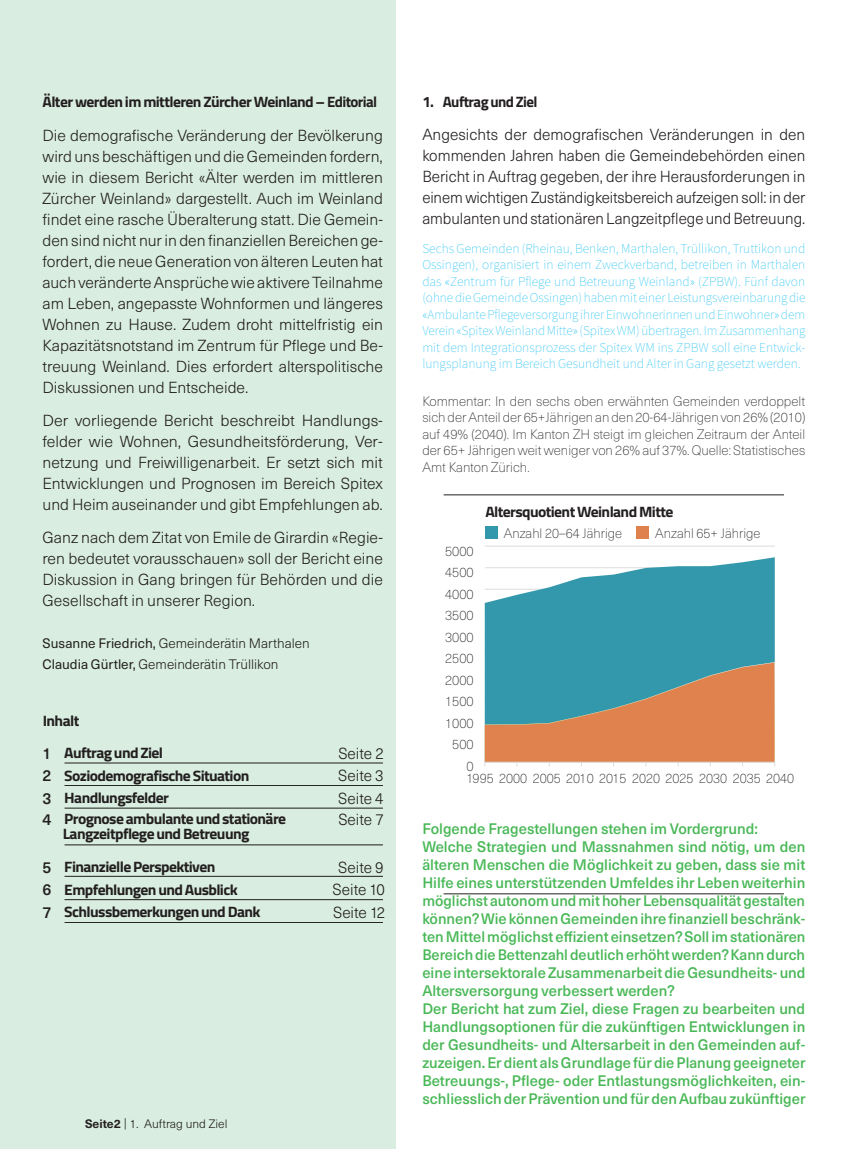
<style>
.page{position:relative;width:851px;height:1149px;background:#fff}
.page>*{position:absolute;margin:0;border:0;box-sizing:border-box;transform-origin:0 0}
.t1{font:300 15.75px/21px "Neue Haas Unica Pro";color:#231f20;text-align:justify}
.t2{font:500 15px/18px "Neue Haas Unica Pro";color:#49b857}
.t3{font:700 15px/33px "Titillium";letter-spacing:-.04em;color:#231f20;scale:1.04 1}
.t4{font:700 15px "Titillium";letter-spacing:-.04em;color:#231f20}
.t5{font:200 13.5px/16.5px "Source Sans Pro";color:#2bc4f3;text-align:justify}
.t6{font:100 13.5px/21.5px "Neue Haas Unica Pro";color:#231f20;text-align:justify}
.t7{font:300 13.5px/21px "Neue Haas Unica Pro";color:#231f20}
.t8{font:13.05px "Calibri";color:#76787b}
.t9{font:300 12px "Neue Haas Unica Pro";color:#231f20}
.s1{font-weight:400}
.s2{font-family:"Neue Haas Unica Pro";font-weight:500;font-size:15.75px}
.s3{font-weight:700}
</style>
<div class="page">
<div style="left:0;top:0;width:395px;height:1148px;background:#d9eee0"></div>
<img style="left:485px;top:533px;width:253px;height:14px">
<hr style="left:484px;top:545px;width:290px;height:1px;background:#dcdddf">
<svg style="left:484px;top:557px;width:290px;height:105px;fill:#3398ac"></svg>
<svg style="left:484px;top:662px;width:291px;height:104px;background:#a28f76"></svg>
<hr style="left:443px;top:494px;width:340px;height:1px;background:#231f20">
<hr style="left:443px;top:893px;width:340px;height:1px;background:#231f20">
<div style="left:636px;top:526px;width:12px;height:12px;background:#de814d"></div>
<hr style="left:64px;top:762px;width:319px;height:1px;background:#231f20">
<hr style="left:64px;top:785px;width:319px;height:1px;background:#231f20">
<hr style="left:64px;top:807px;width:319px;height:1px;background:#231f20">
<hr style="left:64px;top:844px;width:319px;height:1px;background:#231f20">
<hr style="left:64px;top:875px;width:319px;height:1px;background:#231f20">
<hr style="left:64px;top:899px;width:319px;height:1px;background:#231f20">
<hr style="left:64px;top:921px;width:319px;height:1px;background:#231f20">
<div style="left:485px;top:526px;width:12px;height:12px;background:#3398ac"></div>
<p class="t3" style="left:43px;top:85px;width:323px">Älter werden im mittleren Zürcher Weinland – Editorial</p>
<p class="t1" style="left:43px;top:125px;width:342px">Die demografische Veränderung der Bevölkerung wird uns beschäftigen und die Gemeinden fordern, wie in diesem Bericht «Älter werden im mittleren Zürcher Weinland» dargestellt. Auch im Weinland findet eine rasche Überalterung statt. Die Gemein&shy;den sind nicht nur in den finanziellen Bereichen ge&shy;fordert, die neue Generation von älteren Leuten hat auch veränderte Ansprüche wie aktivere Teilnahme am Leben, angepasste Wohnformen und längeres Wohnen zu Hause. Zudem droht mittelfristig ein Kapazitätsnotstand im Zentrum für Pflege und Be&shy;treuung Weinland. Dies erfordert alterspolitische Diskussionen und Entscheide.</p>
<p class="t1" style="left:43px;top:410px;width:342px">Der vorliegende Bericht beschreibt Handlungs&shy;felder wie Wohnen, Gesundheitsförderung, Ver&shy;netzung und Freiwilligenarbeit. Er setzt sich mit Entwicklungen und Prognosen im Bereich Spitex und Heim auseinander und gibt Empfehlungen ab.</p>
<p class="t1" style="left:43px;top:527px;width:342px">Ganz nach dem Zitat von Emile de Girardin «Regie&shy;ren bedeutet vorausschauen» soll der Bericht eine Diskussion in Gang bringen für Behörden und die Gesellschaft in unserer Region.</p>
<p class="t7" style="left:43px;top:633px;width:269px"><span class="s1">Susanne Friedrich,</span> Gemeinderätin Marthalen<br><span class="s1">Claudia Gürtler,</span> Gemeinderätin Trüllikon</p>
<p class="t3" style="left:43px;top:703px;width:37px">Inhalt</p>
<p class="t3" style="left:43px;top:735px;width:117px"><span class="s2">1</span> Auftrag und Ziel</p>
<p class="t1" style="left:338px;top:742px;width:47px">Seite 2</p>
<p class="t3" style="left:43px;top:757px;width:200px"><span class="s2">2</span> Soziodemografische Situation</p>
<p class="t1" style="left:338px;top:765px;width:47px">Seite 3</p>
<p class="t3" style="left:43px;top:780px;width:123px"><span class="s2">3</span> Handlungsfelder</p>
<p class="t1" style="left:338px;top:787px;width:47px">Seite 4</p>
<p class="t3" style="left:43px;top:801px;width:236px"><span class="s2">4</span> Prognose ambulante und stationäre</p>
<p class="t1" style="left:338px;top:808px;width:47px">Seite 7</p>
<p class="t3" style="left:43px;top:816px;width:200px;text-indent:20px">Langzeitpflege und Betreuung<br><span class="s2">5</span> Finanzielle Perspektiven</p>
<p class="t1" style="left:338px;top:856px;width:47px">Seite 9</p>
<p class="t3" style="left:43px;top:871px;width:189px"><span class="s2">6</span> Empfehlungen und Ausblick</p>
<p class="t1" style="left:332px;top:879px;width:54px">Seite 10</p>
<p class="t3" style="left:43px;top:894px;width:211px"><span class="s2">7</span> Schlussbemerkungen und Dank</p>
<p class="t1" style="left:333px;top:901px;width:54px">Seite 12</p>
<p class="t9" style="left:85px;top:1116px;width:144px"><span class="s3">Seite2</span> | 1. Auftrag und Ziel</p>
<p class="t4" style="left:422px;top:90px;width:117px">1. Auftrag und Ziel</p>
<p class="t1" style="left:422px;top:124px;width:384px">Angesichts der demografischen Veränderungen in den kommenden Jahren haben die Gemeindebehörden einen Bericht in Auftrag gegeben, der ihre Herausforderungen in einem wichtigen Zuständigkeitsbereich aufzeigen soll: in der ambulanten und stationären Langzeitpflege und Betreuung.</p>
<p class="t5" style="left:422px;top:240px;width:384px">Sechs Gemeinden (Rheinau, Benken, Marthalen, Trüllikon, Truttikon und Ossingen), organisiert in einem Zweckverband, betreiben in Marthalen das «Zentrum für Pflege und Betreuung Weinland» (ZPBW). Fünf davon (ohne die Gemeinde Ossingen) haben mit einer Leistungsvereinbarung die «Ambulante Pflegeversorgung ihrer Einwohnerinnen und Einwohner» dem Verein «Spitex Weinland Mitte» (Spitex WM) übertragen. Im Zusammenhang mit dem Integrationsprozess der Spitex WM ins ZPBW soll eine Entwick&shy;lungsplanung im Bereich Gesundheit und Alter in Gang gesetzt werden.</p>
<p class="t6" style="left:422px;top:393px;width:384px;line-height:16.5px">Kommentar: In den sechs oben erwähnten Gemeinden verdoppelt sich der Anteil der 65+Jährigen an den 20-64-Jährigen von 26% (2010) auf 49% (2040). Im Kanton ZH steigt im gleichen Zeitraum der Anteil der 65+ Jährigen weit weniger von 26% auf 37%. Quelle: Statistisches Amt Kanton Zürich.</p>
<p class="t3" style="left:485px;top:494px;width:182px">Altersquotient Weinland Mitte</p>
<p class="t6" style="left:503px;top:522px;width:120px">Anzahl 20–64 Jährige</p>
<p class="t6" style="left:655px;top:522px;width:107px">Anzahl 65+ Jährige</p>
<p class="t8" style="left:446px;top:536px;width:28px">5000</p>
<p class="t6" style="left:445px;top:540px;width:30px;text-align:right">5000<br>4500<br>4000<br>3500<br>3000<br>2500<br>2000<br>1500<br>1000<br>500<br>0</p>
<p class="t6" style="left:466px;top:767px;width:329px">1995 2000 2005 2010 2015 2020 2025 2030 2035 2040</p>
<p class="t8" style="left:446px;top:558px;width:28px">4500</p>
<p class="t8" style="left:446px;top:579px;width:28px">4000</p>
<p class="t8" style="left:446px;top:601px;width:28px">3500</p>
<p class="t8" style="left:446px;top:622px;width:28px">3000</p>
<p class="t8" style="left:446px;top:644px;width:28px">2500</p>
<p class="t8" style="left:446px;top:666px;width:28px">2000</p>
<p class="t8" style="left:446px;top:687px;width:28px">1500</p>
<p class="t8" style="left:446px;top:709px;width:28px">1000</p>
<p class="t8" style="left:453px;top:730px;width:21px">500</p>
<p class="t8" style="left:466px;top:752px;width:8px">0</p>
<p class="t8" style="left:471px;top:769px;width:318px">1995 2000 2005 2010 2015 2020 2025 2030 2035 2040</p>
<p class="t2" style="left:422px;top:819px;width:384px">Folgende Fragestellungen stehen im Vordergrund:<br>Welche Strategien und Massnahmen sind nötig, um den älteren Menschen die Möglichkeit zu geben, dass sie mit Hilfe eines unterstützenden Umfeldes ihr Leben weiterhin möglichst autonom und mit hoher Lebensqualität gestalten können? Wie können Gemeinden ihre finanziell beschränk&shy;ten Mittel möglichst effizient einsetzen? Soll im stationären Bereich die Bettenzahl deutlich erhöht werden? Kann durch eine intersektorale Zusammenarbeit die Gesundheits- und Altersversorgung verbessert werden?<br>Der Bericht hat zum Ziel, diese Fragen zu bearbeiten und Handlungsoptionen für die zukünftigen Entwicklungen in der Gesundheits- und Altersarbeit in den Gemeinden auf&shy;zuzeigen. Er dient als Grundlage für die Planung geeigneter Betreuungs-, Pflege- oder Entlastungsmöglichkeiten, ein&shy;schliesslich der Prävention und für den Aufbau zukünftiger</p>
</div>
